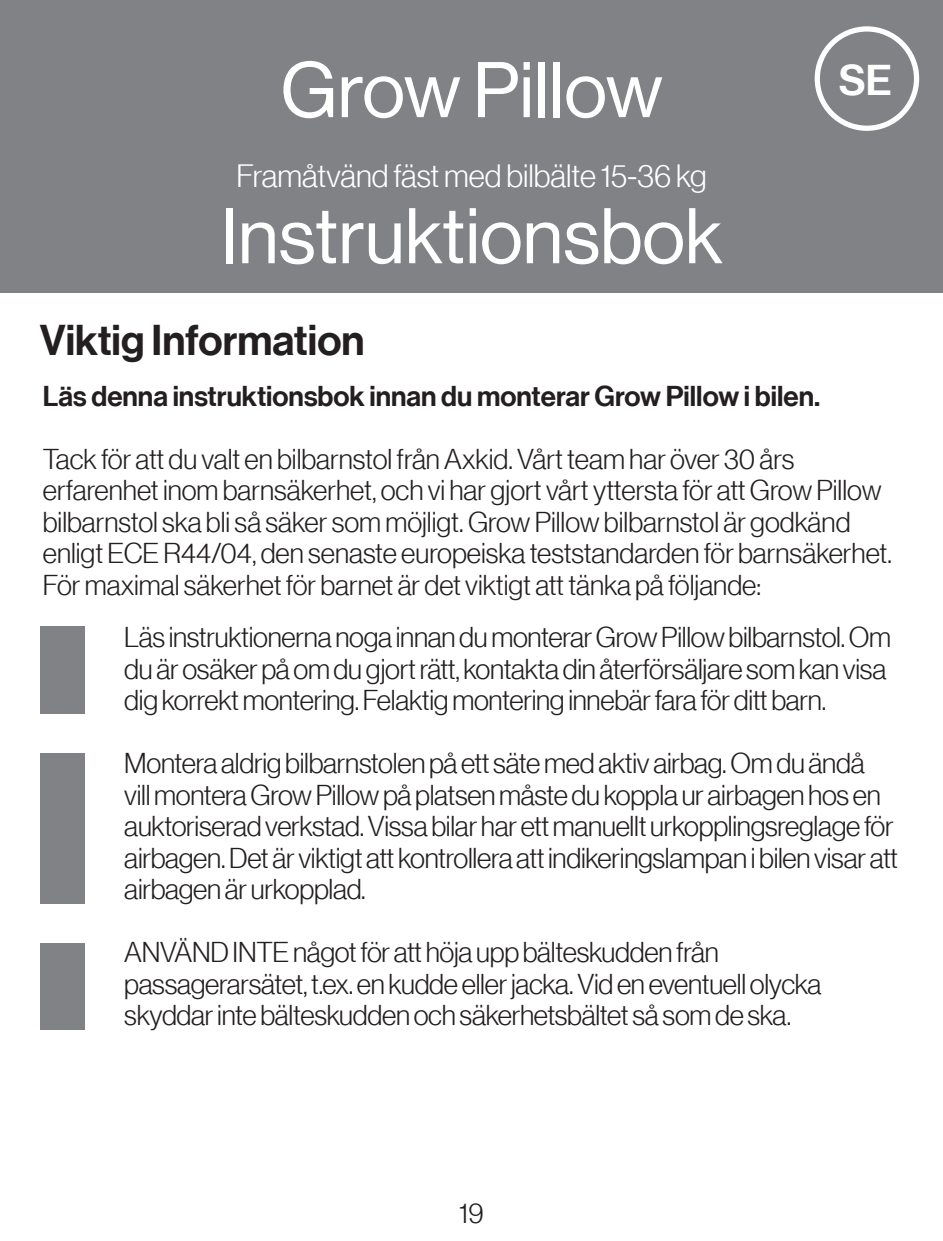
<style>
.page{position:relative;width:943px;height:1241px;background:#fff}
.page>*{position:absolute;margin:0;border:0;box-sizing:border-box;transform-origin:0 0}
.t1{font:77px "N Haas Grotesk DS Pro 55 Rg";color:#fff}
.t2{font:42px "N Haas Grotesk DS Pro 65 Md";color:#231f20}
.t3{font:42px "N Haas Grotesk DS Pro 65 Md";color:#fff}
.t4{font:31.5px "N Haas Grotesk DS Pro 45 Lt";color:#fff}
.t5{font:28px/31.5px "N Haas Grotesk DS Pro 45 Lt";letter-spacing:-.01em;color:#231f20}
.t6{font:28px "N Haas Grotesk DS Pro 65 Md";color:#231f20}
</style>
<div class="page">
<div style="left:0;top:0;width:943px;height:293px;background:#808285"></div>
<div style="left:40px;top:626px;width:44px;height:403px;background:#808285"></div>
<div style="left:37px;top:714px;width:50px;height:39px;background:#fff"></div>
<div style="left:37px;top:904px;width:50px;height:38px;background:#fff"></div>
<div style="left:814px;top:26px;width:105px;height:105px;border:5px solid #fff;border-radius:50%"></div>
<p class="t1" style="left:280px;top:47px;width:384px">Grow Pillow</p>
<p class="t4" style="left:236px;top:158px;width:471px">Framåtvänd fäst med bilbälte 15-36 kg</p>
<p class="t1" style="left:220px;top:193px;width:503px">Instruktionsbok</p>
<p class="t3" style="left:839px;top:56px;width:54px">SE</p>
<p class="t2" style="left:40px;top:316px;width:326px">Viktig Information</p>
<p class="t6" style="left:43px;top:380px;width:779px">Läs denna instruktionsbok innan du monterar Grow Pillow i bilen.</p>
<p class="t5" style="left:43px;top:443px;width:850px">Tack för att du valt en bilbarnstol från Axkid. Vårt team har över 30 års erfarenhet inom barnsäkerhet, och vi har gjort vårt yttersta för att Grow Pillow bilbarnstol ska bli så säker som möjligt. Grow Pillow bilbarnstol är godkänd enligt ECE R44/04, den senaste europeiska teststandarden för barnsäkerhet.<br>För maximal säkerhet för barnet är det viktigt att tänka på följande:</p>
<p class="t5" style="left:124px;top:621px;width:768px">Läs instruktionerna noga innan du monterar Grow Pillow bilbarnstol. Om du är osäker på om du gjort rätt, kontakta din återförsäljare som kan visa dig korrekt montering. Felaktig montering innebär fara för ditt barn.</p>
<p class="t5" style="left:124px;top:747px;width:775px">Montera aldrig bilbarnstolen på ett säte med aktiv airbag. Om du ändå vill montera Grow Pillow på platsen måste du koppla ur airbagen hos en auktoriserad verkstad. Vissa bilar har ett manuellt urkopplingsreglage för airbagen. Det är viktigt att kontrollera att indikeringslampan i bilen visar att airbagen är urkopplad.</p>
<p class="t5" style="left:124px;top:936px;width:698px">ANVÄND INTE något för att höja upp bälteskudden från passagerarsätet, t.ex. en kudde eller jacka. Vid en eventuell olycka skyddar inte bälteskudden och säkerhetsbältet så som de ska.</p>
<p class="t5" style="left:459px;top:1197px;width:26px">19</p>
</div>
